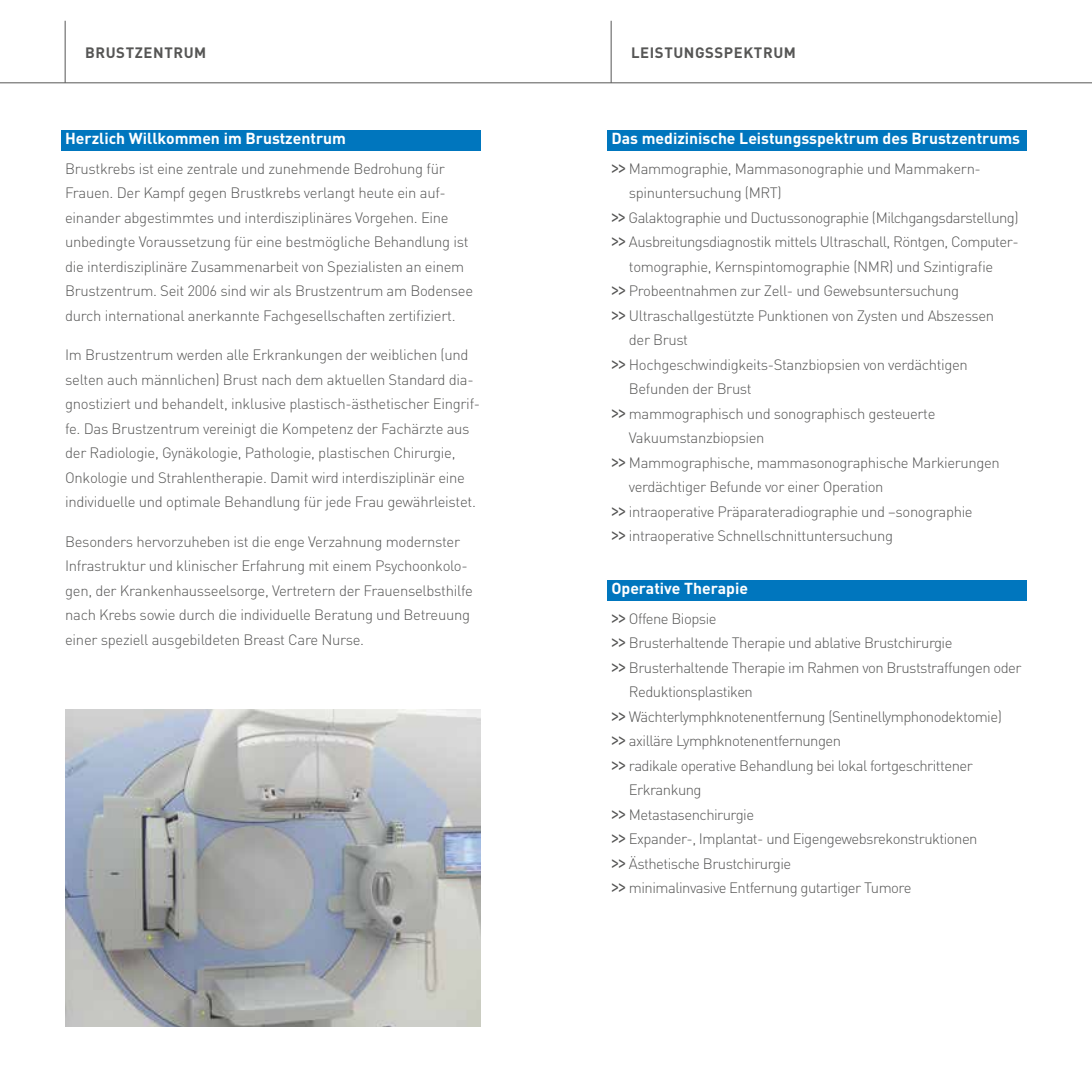
<style>
.page{position:relative;width:1092px;height:1092px;background:#fff}
.page>*{position:absolute;margin:0;border:0;box-sizing:border-box;transform-origin:0 0}
.t1{font:700 15.75px "DIN Pro";color:#fff}
.t2{font:300 14.88px/24.5px "DIN Pro";letter-spacing:-.025em;color:#565655}
.t3{font:700 14.88px "DIN Pro";letter-spacing:.04em;color:#565655}
.s1{font-family:"Arial";font-weight:400;font-size:18.2px}
</style>
<div class="page">
<div style="left:62px;top:130px;width:419px;height:20px;background:#0076be"></div>
<hr style="left:65px;top:21px;width:1px;height:62px;background:#565655">
<hr style="left:0;top:82px;width:546px;height:1px;background:#565655">
<img style="left:65px;top:709px;width:416px;height:317px">
<hr style="left:610px;top:21px;width:1px;height:62px;background:#565655">
<hr style="left:546px;top:82px;width:545px;height:1px;background:#565655">
<div style="left:607px;top:130px;width:419px;height:20px;background:#0076be"></div>
<div style="left:607px;top:579px;width:419px;height:21px;background:#0076be"></div>
<p class="t3" style="left:85px;top:43px;width:123px">BRUSTZENTRUM</p>
<p class="t1" style="left:65px;top:128px;width:282px">Herzlich Willkommen im Brustzentrum</p>
<p class="t2" style="left:65px;top:155px;width:409px">Brustkrebs ist eine zentrale und zunehmende Bedrohung für Frauen. Der Kampf gegen Brustkrebs verlangt heute ein auf&shy;einander abgestimmtes und interdisziplinäres Vorgehen. Eine unbedingte Voraussetzung für eine bestmögliche Behandlung ist die interdisziplinäre Zusammenarbeit von Spezialisten an einem Brustzentrum. Seit 2006 sind wir als Brustzentrum am Bodensee durch international anerkannte Fachgesellschaften zertifiziert.</p>
<p class="t2" style="left:65px;top:342px;width:416px">Im Brustzentrum werden alle Erkrankungen der weiblichen (und selten auch männlichen) Brust nach dem aktuellen Standard dia&shy;gnostiziert und behandelt, inklusive plastisch-ästhetischer Eingrif&shy;fe. Das Brustzentrum vereinigt die Kompetenz der Fachärzte aus der Radiologie, Gynäkologie, Pathologie, plastischen Chirurgie, Onkologie und Strahlentherapie. Damit wird interdisziplinär eine individuelle und optimale Behandlung für jede Frau gewährleistet.</p>
<p class="t2" style="left:65px;top:528px;width:409px">Besonders hervorzuheben ist die enge Verzahnung modernster Infrastruktur und klinischer Erfahrung mit einem Psychoonkolo&shy;gen, der Krankenhausseelsorge, Vertretern der Frauenselbsthilfe nach Krebs sowie durch die individuelle Beratung und Betreuung einer speziell ausgebildeten Breast Care Nurse.</p>
<p class="t3" style="left:631px;top:43px;width:166px">LEISTUNGSSPEKTRUM</p>
<p class="t1" style="left:611px;top:128px;width:410px">Das medizinische Leistungsspektrum des Brustzentrums</p>
<p class="t2" style="left:611px;top:155px;width:371px"><span class="s1">&gt;&gt;</span> Mammographie, Mammasonographie und Mammakern-</p>
<p class="t2" style="left:629px;top:180px;width:154px">spinuntersuchung (MRT)</p>
<p class="t2" style="left:611px;top:204px;width:409px"><span class="s1">&gt;&gt;</span> Galaktographie und Ductussonographie (Milchgangsdarstellung)</p>
<p class="t2" style="left:611px;top:229px;width:409px"><span class="s1">&gt;&gt;</span> Ausbreitungsdiagnostik mittels Ultraschall, Röntgen, Computer-</p>
<p class="t2" style="left:629px;top:253px;width:366px">tomographie, Kernspintomographie (NMR) und Szintigrafie</p>
<p class="t2" style="left:611px;top:278px;width:349px"><span class="s1">&gt;&gt;</span> Probeentnahmen zur Zell- und Gewebsuntersuchung</p>
<p class="t2" style="left:611px;top:302px;width:384px"><span class="s1">&gt;&gt;</span> Ultraschallgestützte Punktionen von Zysten und Abszessen</p>
<p class="t2" style="left:629px;top:327px;width:61px">der Brust</p>
<p class="t2" style="left:611px;top:351px;width:358px"><span class="s1">&gt;&gt;</span> Hochgeschwindigkeits-Stanzbiopsien von verdächtigen</p>
<p class="t2" style="left:629px;top:376px;width:124px">Befunden der Brust</p>
<p class="t2" style="left:611px;top:400px;width:325px"><span class="s1">&gt;&gt;</span> mammographisch und sonographisch gesteuerte</p>
<p class="t2" style="left:629px;top:425px;width:137px">Vakuumstanzbiopsien</p>
<p class="t2" style="left:611px;top:449px;width:390px"><span class="s1">&gt;&gt;</span> Mammographische, mammasonographische Markierungen</p>
<p class="t2" style="left:629px;top:474px;width:256px">verdächtiger Befunde vor einer Operation</p>
<p class="t2" style="left:611px;top:498px;width:363px"><span class="s1">&gt;&gt;</span> intraoperative Präparateradiographie und –sonographie</p>
<p class="t2" style="left:611px;top:523px;width:283px"><span class="s1">&gt;&gt;</span> intraoperative Schnellschnittuntersuchung</p>
<p class="t1" style="left:611px;top:577px;width:138px">Operative Therapie</p>
<p class="t2" style="left:611px;top:605px;width:107px"><span class="s1">&gt;&gt;</span> Offene Biopsie</p>
<p class="t2" style="left:611px;top:630px;width:342px"><span class="s1">&gt;&gt;</span> Brusterhaltende Therapie und ablative Brustchirurgie</p>
<p class="t2" style="left:611px;top:654px;width:412px"><span class="s1">&gt;&gt;</span> Brusterhaltende Therapie im Rahmen von Bruststraffungen oder</p>
<p class="t2" style="left:629px;top:679px;width:125px">Reduktionsplastiken</p>
<p class="t2" style="left:611px;top:703px;width:392px"><span class="s1">&gt;&gt;</span> Wächterlymphknotenentfernung (Sentinellymphonodektomie)</p>
<p class="t2" style="left:611px;top:728px;width:231px"><span class="s1">&gt;&gt;</span> axilläre Lymphknotenentfernungen</p>
<p class="t2" style="left:611px;top:752px;width:363px"><span class="s1">&gt;&gt;</span> radikale operative Behandlung bei lokal fortgeschrittener</p>
<p class="t2" style="left:629px;top:777px;width:74px">Erkrankung</p>
<p class="t2" style="left:611px;top:801px;width:144px"><span class="s1">&gt;&gt;</span> Metastasenchirurgie</p>
<p class="t2" style="left:611px;top:826px;width:368px"><span class="s1">&gt;&gt;</span> Expander-, Implantat- und Eigengewebsrekonstruktionen</p>
<p class="t2" style="left:611px;top:850px;width:181px"><span class="s1">&gt;&gt;</span> Ästhetische Brustchirurgie</p>
<p class="t2" style="left:611px;top:875px;width:301px"><span class="s1">&gt;&gt;</span> minimalinvasive Entfernung gutartiger Tumore</p>
</div>
